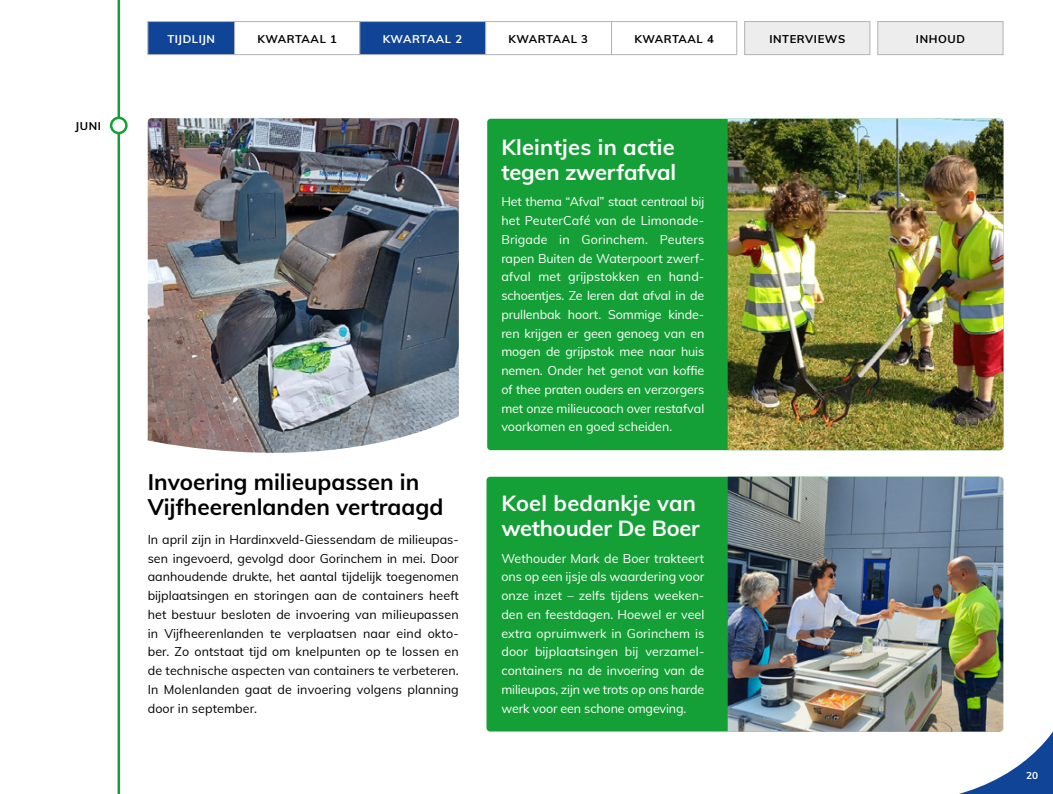
<style>
.page{position:relative;width:1053px;height:794px;background:#fff}
.page>*{position:absolute;margin:0;border:0;box-sizing:border-box;transform-origin:0 0}
.t1{font:700 22.5px/25px "Muli";color:#000}
.t2{font:700 21.88px/25px "Muli";letter-spacing:.005em;color:#fff}
.t3{font:12.5px/18.8px "Muli";letter-spacing:-.01em;color:#fff;text-align:justify}
.t4{font:12.5px/18.8px "Muli";letter-spacing:.01em;color:#000;text-align:justify}
.t5{font:700 11.25px "Muli";letter-spacing:.05em;color:#000}
.t6{font:700 11.25px "Muli";letter-spacing:.05em;color:#fff}
.t7{font:700 10px "Muli";color:#fff}
</style>
<div class="page">
<svg style="left:888px;top:719px;width:164px;height:75px"></svg>
<div style="left:486px;top:477px;width:516px;height:254px;background:#14a036;border-radius:4px"></div>
<div style="left:487px;top:119px;width:516px;height:331px;background:#14a036;border-radius:4px"></div>
<hr style="left:117px;top:0;width:3px;height:794px;background:#14a036">
<svg style="left:111px;top:118px;width:15px;height:15px"></svg>
<div style="left:110px;top:117px;width:18px;height:17px;border:2px solid #14a036;border-radius:50%"></div>
<img style="left:727px;top:477px;width:276px;height:254px">
<img style="left:148px;top:118px;width:311px;height:289px">
<img style="left:727px;top:119px;width:276px;height:331px">
<div style="left:744px;top:21px;width:126px;height:34px;background:#ededed;border:1px solid #b3b2b2"></div>
<div style="left:877px;top:21px;width:126px;height:34px;background:#ededed;border:1px solid #b3b2b2"></div>
<div style="left:147px;top:21px;width:88px;height:34px;background:#0f4496;border:1px solid #b3b2b2"></div>
<div style="left:234px;top:21px;width:126px;height:34px;background:#fff;border:1px solid #b3b2b2"></div>
<div style="left:359px;top:21px;width:127px;height:34px;background:#0f4496;border:1px solid #b3b2b2"></div>
<div style="left:485px;top:21px;width:127px;height:34px;background:#fff;border:1px solid #b3b2b2"></div>
<div style="left:611px;top:21px;width:126px;height:34px;background:#fff;border:1px solid #b3b2b2"></div>
<svg style="left:147px;top:407px;width:312px;height:46px"></svg>
<p class="t5" style="left:75px;top:117px;width:27px">JUNI</p>
<p class="t6" style="left:167px;top:31px;width:49px">TIJDLIJN</p>
<p class="t5" style="left:257px;top:31px;width:81px">KWARTAAL 1</p>
<p class="t6" style="left:382px;top:31px;width:81px">KWARTAAL 2</p>
<p class="t5" style="left:508px;top:31px;width:81px">KWARTAAL 3</p>
<p class="t5" style="left:634px;top:31px;width:81px">KWARTAAL 4</p>
<p class="t5" style="left:769px;top:31px;width:77px">INTERVIEWS</p>
<p class="t5" style="left:915px;top:31px;width:50px">INHOUD</p>
<h1 class="t1" style="left:148px;top:468px;width:297px">Invoering milieupassen in<br>Vijfheerenlanden vertraagd</h1>
<p class="t4" style="left:148px;top:529px;width:312px">In april zijn in Hardinxveld-Giessendam de milieupas&shy;sen ingevoerd, gevolgd door Gorinchem in mei. Door aanhoudende drukte, het aantal tijdelijk toegenomen bijplaatsingen en storingen aan de containers heeft het bestuur besloten de invoering van milieupassen in Vijfheerenlanden te verplaatsen naar eind okto&shy;ber. Zo ontstaat tijd om knelpunten op te lossen en de technische aspecten van containers te verbeteren.<br>In Molenlanden gaat de invoering volgens planning door in september.</p>
<h2 class="t2" style="left:501px;top:133px;width:176px">Kleintjes in actie tegen zwerfafval</h2>
<p class="t3" style="left:501px;top:192px;width:204px">Het thema “Afval” staat centraal bij het PeuterCafé van de Limonade-Brigade in Gorinchem. Peuters rapen Buiten de Waterpoort zwerf&shy;afval met grijpstokken en hand&shy;schoentjes. Ze leren dat afval in de prullenbak hoort. Sommige kinde&shy;ren krijgen er geen genoeg van en mogen de grijpstok mee naar huis nemen. Onder het genot van koffie of thee praten ouders en verzorgers met onze milieucoach over restafval voorkomen en goed scheiden.</p>
<h2 class="t2" style="left:501px;top:490px;width:200px">Koel bedankje van wethouder De Boer</h2>
<p class="t3" style="left:501px;top:548px;width:204px">Wethouder Mark de Boer trakteert ons op een ijsje als waardering voor onze inzet – zelfs tijdens weeken&shy;den en feestdagen. Hoewel er veel extra opruimwerk in Gorinchem is door bijplaatsingen bij verzamel&shy;containers na de invoering van de milieupas, zijn we trots op ons harde werk voor een schone omgeving.</p>
<p class="t7" style="left:1025px;top:768px;width:14px">20</p>
</div>
